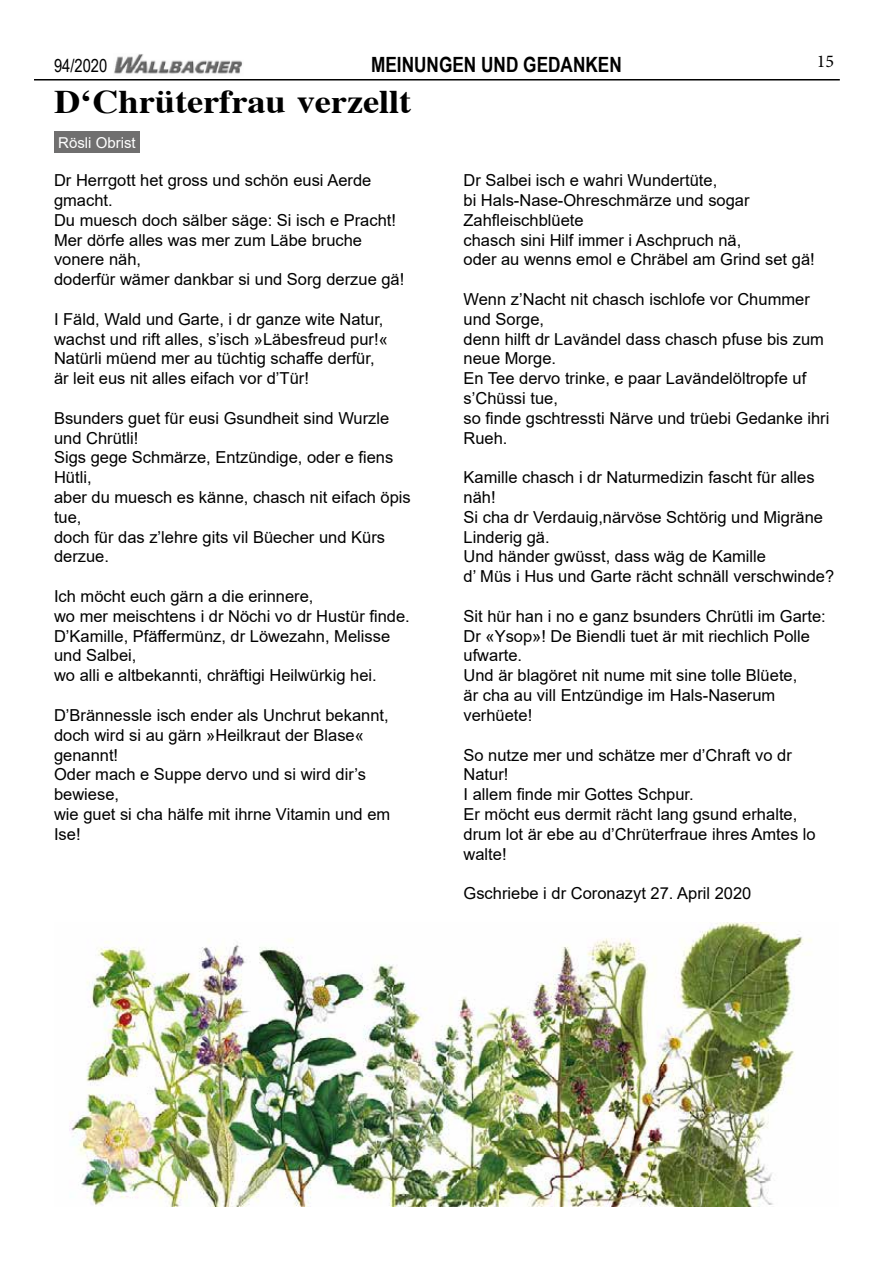
<style>
.page{position:relative;width:893px;height:1263px;background:#fff}
.page>*{position:absolute;margin:0;border:0;box-sizing:border-box;transform-origin:0 0}
.t1{font:700 33px "Cardiff";color:#000;scale:1.1 1}
.t2{font:700 21px "Arial Narrow";color:#000}
.t3{font:18px "Arial Narrow";color:#000}
.t4{font:18px "Minion Pro";color:#000}
.t5{font:16.5px/19.8px "Arial";color:#000}
.t6{font:15px "Arial";color:#fff}
</style>
<div class="page">
<img style="left:114px;top:54px;width:128px;height:20px">
<div style="left:54px;top:131px;width:85px;height:22px;background:#706f6f"></div>
<img style="left:69px;top:923px;width:742px;height:283px">
<hr style="left:34px;top:79px;width:806px;height:2px;background:#000">
<p class="t3" style="left:54px;top:52px;width:55px">94/2020</p>
<p class="t2" style="left:371px;top:49px;width:252px">MEINUNGEN UND GEDANKEN</p>
<p class="t4" style="left:817px;top:49px;width:19px">15</p>
<h1 class="t1" style="left:54px;top:83px;width:326px">D‘Chrüterfrau verzellt</h1>
<p class="t6" style="left:58px;top:132px;width:79px">Rösli Obrist</p>
<p class="t5" style="left:54px;top:170px;width:352px">Dr Herrgott het gross und schön eusi Aerde gmacht.<br>Du muesch doch sälber säge: Si isch e Pracht!<br>Mer dörfe alles was mer zum Läbe bruche vonere näh,<br>doderfür wämer dankbar si und Sorg derzue gä!</p>
<p class="t5" style="left:54px;top:309px;width:335px">I Fäld, Wald und Garte, i dr ganze wite Natur, wachst und rift alles, s’isch »Läbesfreud pur!« Natürli müend mer au tüchtig schaffe derfür, är leit eus nit alles eifach vor d’Tür!</p>
<p class="t5" style="left:54px;top:408px;width:358px">Bsunders guet für eusi Gsundheit sind Wurzle und Chrütli!<br>Sigs gege Schmärze, Entzündige, oder e fiens<br>Hütli,<br>aber du muesch es känne, chasch nit eifach öpis tue,<br>doch für das z’lehre gits vil Büecher und Kürs derzue.</p>
<p class="t5" style="left:54px;top:586px;width:357px">Ich möcht euch gärn a die erinnere,<br>wo mer meischtens i dr Nöchi vo dr Hustür finde.<br>D’Kamille, Pfäffermünz, dr Löwezahn, Melisse und Salbei,<br>wo alli e altbekannti, chräftigi Heilwürkig hei.</p>
<p class="t5" style="left:54px;top:705px;width:338px">D’Brännessle isch ender als Unchrut bekannt, doch wird si au gärn »Heilkraut der Blase« genannt!<br>Oder mach e Suppe dervo und si wird dir’s bewiese,<br>wie guet si cha hälfe mit ihrne Vitamin und em<br>Ise!</p>
<p class="t5" style="left:463px;top:170px;width:353px">Dr Salbei isch e wahri Wundertüte,<br>bi Hals-Nase-Ohreschmärze und sogar Zahfleischblüete<br>chasch sini Hilf immer i Aschpruch nä,<br>oder au wenns emol e Chräbel am Grind set gä!</p>
<p class="t5" style="left:463px;top:289px;width:367px">Wenn z’Nacht nit chasch ischlofe vor Chummer und Sorge,<br>denn hilft dr Lavändel dass chasch pfuse bis zum neue Morge.<br>En Tee dervo trinke, e paar Lavändelöltropfe uf s’Chüssi tue,<br>so finde gschtressti Närve und trüebi Gedanke ihri<br>Rueh.</p>
<p class="t5" style="left:463px;top:467px;width:372px">Kamille chasch i dr Naturmedizin fascht für alles näh!<br>Si cha dr Verdauig,närvöse Schtörig und Migräne Linderig gä.<br>Und händer gwüsst, dass wäg de Kamille<br>d’ Müs i Hus und Garte rächt schnäll verschwinde?</p>
<p class="t5" style="left:463px;top:606px;width:364px">Sit hür han i no e ganz bsunders Chrütli im Garte:<br>Dr «Ysop»! De Biendli tuet är mit riechlich Polle ufwarte.<br>Und är blagöret nit nume mit sine tolle Blüete,<br>är cha au vill Entzündige im Hals-Naserum verhüete!</p>
<p class="t5" style="left:463px;top:745px;width:354px">So nutze mer und schätze mer d’Chraft vo dr<br>Natur!<br>I allem finde mir Gottes Schpur.<br>Er möcht eus dermit rächt lang gsund erhalte, drum lot är ebe au d’Chrüterfraue ihres Amtes lo walte!</p>
<p class="t5" style="left:463px;top:883px;width:289px">Gschriebe i dr Coronazyt 27. April 2020</p>
</div>
